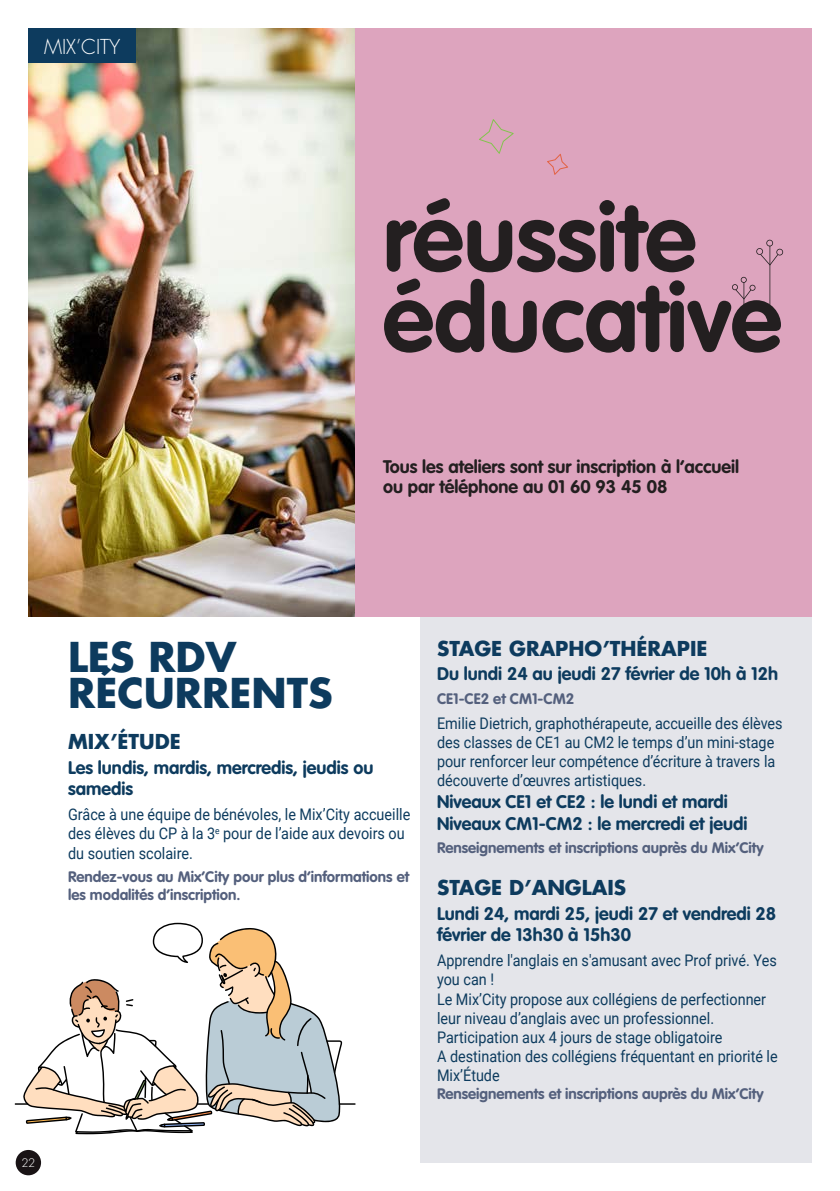
<style>
.page{position:relative;width:840px;height:1191px;background:#fff}
.page>*{position:absolute;margin:0;border:0;box-sizing:border-box;transform-origin:0 0}
.t1{font:700 94.4px/80.4px "VAG Rounded Std";color:#231f20}
.MIXITY-T0{font:700 40px/36px "Futura Std";color:#0d3b5e}
._01-T-MIXCITY{font:700 20px "Futura Std";color:#0d3b5e}
.t2{font:300 20px "Futura Std";color:#fff}
._02-MIXCITY-DATES-DUREE-LIEU{font:700 18px/21.6px "VAG Rounded Std";color:#0d3b5e}
.t3{font:700 18px/20px "VAG Rounded Std";color:#231f20}
._03-MIXCITY-TEXTE{font:16px/19.2px "Roboto";color:#0d3b5e;scale:.9 1}
._04-MIXCITY-TARIFS-PUBLIC{font:700 15px/18px "VAG Rounded Std";color:#54607d}
.t4{font:300 13px "Futura PT";color:#fff}
</style>
<div class="page">
<div style="left:28px;top:617px;width:783px;height:545px;background:#e4e5ea"></div>
<div style="left:28px;top:28px;width:783px;height:589px;background:#dda4be"></div>
<img style="left:28px;top:28px;width:326px;height:589px">
<svg style="left:479px;top:119px;width:34px;height:35px"></svg>
<svg style="left:547px;top:154px;width:21px;height:21px"></svg>
<div style="left:28px;top:28px;width:108px;height:35px;background:#0d3b5e"></div>
<div style="left:28px;top:617px;width:392px;height:545px;background:#fff"></div>
<svg style="left:732px;top:240px;width:50px;height:66px"></svg>
<svg style="left:15px;top:922px;width:340px;height:212px"></svg>
<div style="left:16px;top:1150px;width:25px;height:25px;background:#191315;border-radius:50%"></div>
<p class="t2" style="left:44px;top:34px;width:78px">MIX’CITY</p>
<h1 class="t1" style="left:383px;top:201px;width:400px">réussite éducative</h1>
<p class="t3" style="left:383px;top:457px;width:357px">Tous les ateliers sont sur inscription à l’accueil ou par téléphone au 01 60 93 45 08</p>
<p class="t4" style="left:21px;top:1155px;width:15px">22</p>
<p class="MIXITY-T0" style="left:68px;top:638px;width:266px">LES RDV<br>RÉCURRENTS</p>
<p class="_01-T-MIXCITY" style="left:68px;top:728px;width:114px">MIX’ÉTUDE</p>
<p class="_02-MIXCITY-DATES-DUREE-LIEU" style="left:68px;top:757px;width:306px">Les lundis, mardis, mercredis, jeudis ou samedis</p>
<p class="_03-MIXCITY-TEXTE" style="left:68px;top:804px;width:381px">Grâce à une équipe de bénévoles, le Mix’City accueille des élèves du CP à la 3<sup>e</sup> pour de l’aide aux devoirs ou du soutien scolaire.</p>
<p class="_04-MIXCITY-TARIFS-PUBLIC" style="left:68px;top:868px;width:342px">Rendez-vous au Mix’City pour plus d’informations et les modalités d’inscription.</p>
<p class="_01-T-MIXCITY" style="left:437px;top:635px;width:272px">STAGE GRAPHO’THÉRAPIE</p>
<p class="_02-MIXCITY-DATES-DUREE-LIEU" style="left:437px;top:663px;width:342px">Du lundi 24 au jeudi 27 février de 10h à 12h</p>
<p class="_04-MIXCITY-TARIFS-PUBLIC" style="left:437px;top:690px;width:139px">CE1-CE2 et CM1-CM2</p>
<p class="_03-MIXCITY-TEXTE" style="left:437px;top:713px;width:385px">Emilie Dietrich, graphothérapeute, accueille des élèves des classes de CE1 au CM2 le temps d’un mini-stage pour renforcer leur compétence d’écriture à travers la découverte d’œuvres artistiques.</p>
<p class="_02-MIXCITY-DATES-DUREE-LIEU" style="left:437px;top:791px;width:292px">Niveaux CE1 et CE2 : le lundi et mardi</p>
<p class="_02-MIXCITY-DATES-DUREE-LIEU" style="left:437px;top:813px;width:312px">Niveaux CM1-CM2 : le mercredi et jeudi</p>
<p class="_04-MIXCITY-TARIFS-PUBLIC" style="left:437px;top:839px;width:328px">Renseignements et inscriptions auprès du Mix’City</p>
<p class="_01-T-MIXCITY" style="left:437px;top:874px;width:190px">STAGE D’ANGLAIS</p>
<p class="_02-MIXCITY-DATES-DUREE-LIEU" style="left:437px;top:903px;width:340px">Lundi 24, mardi 25, jeudi 27 et vendredi 28 février de 13h30 à 15h30</p>
<p class="_03-MIXCITY-TEXTE" style="left:437px;top:950px;width:379px">Apprendre l'anglais en s'amusant avec Prof privé. Yes you can !</p>
<p class="_03-MIXCITY-TEXTE" style="left:437px;top:988px;width:367px">Le Mix’City propose aux collégiens de perfectionner leur niveau d’anglais avec un professionnel.</p>
<p class="_03-MIXCITY-TEXTE" style="left:437px;top:1027px;width:318px">Participation aux 4 jours de stage obligatoire</p>
<p class="_03-MIXCITY-TEXTE" style="left:437px;top:1046px;width:380px">A destination des collégiens fréquentant en priorité le<br>Mix’Étude</p>
<p class="_04-MIXCITY-TARIFS-PUBLIC" style="left:437px;top:1085px;width:328px">Renseignements et inscriptions auprès du Mix’City</p>
</div>
